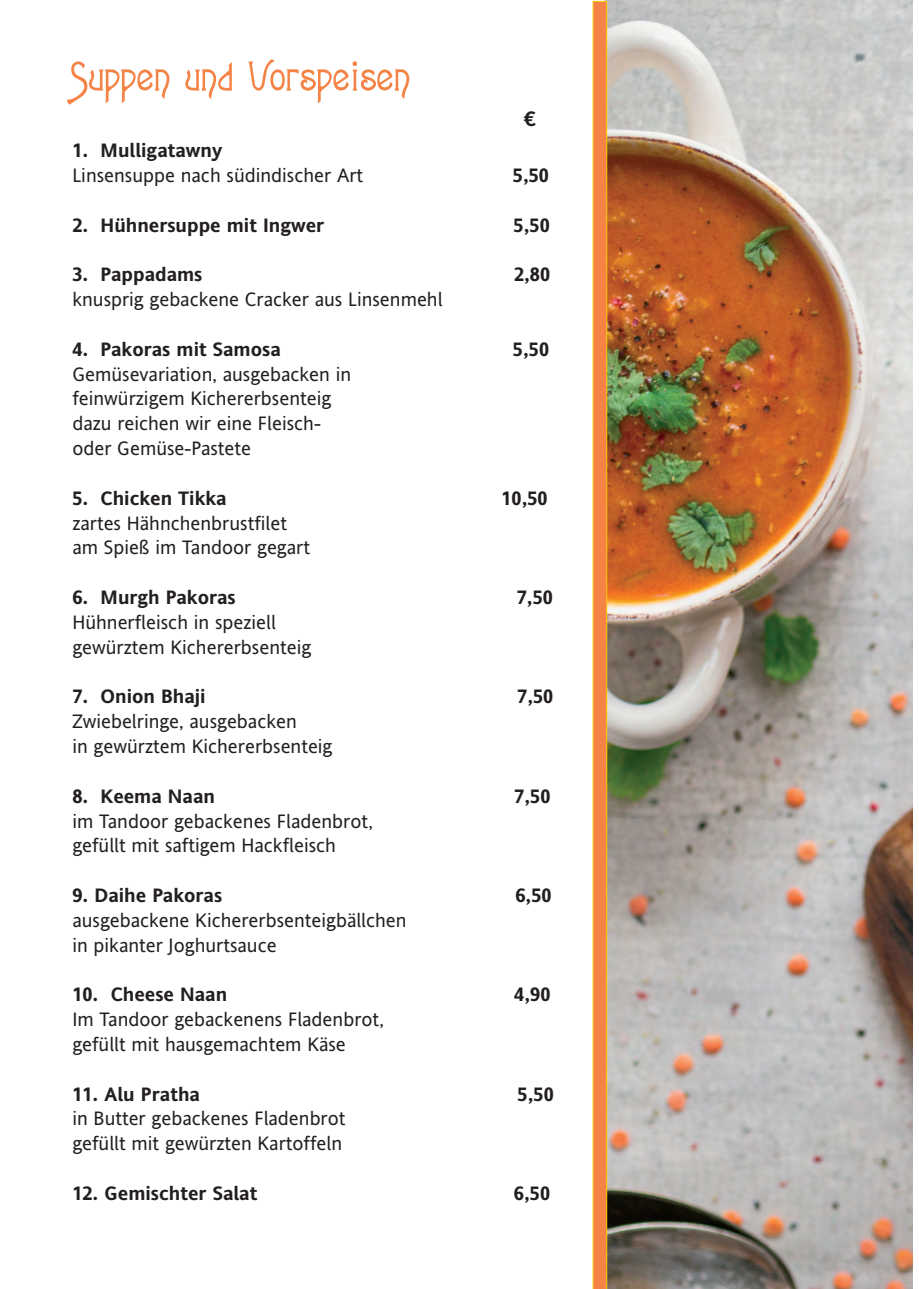
<style>
.page{position:relative;width:919px;height:1289px;background:#fff}
.page>*{position:absolute;margin:0;border:0;box-sizing:border-box;transform-origin:0 0}
.t1{font:51px "Lansbury";color:#f58345}
.t2{font:700 21px "Andale Sans";color:#231f20}
.t3{font:19.5px/24.8px "Andale Sans";color:#231f20}
.t4{font:700 19.5px "Andale Sans";color:#231f20}
</style>
<div class="page">
<img style="left:604px;top:0;width:308px;height:1288px">
<svg style="left:592px;top:1px;width:15px;height:1287px;background:#f69045"></svg>
<h1 class="t1" style="left:70px;top:52px;width:342px">Suppen und Vorspeisen</h1>
<p class="t2" style="left:523px;top:111px;width:14px">€</p>
<p class="t4" style="left:72px;top:143px;width:151px">1. Mulligatawny</p>
<p class="t3" style="left:72px;top:164px;width:292px">Linsensuppe nach südindischer Art</p>
<p class="t4" style="left:513px;top:168px;width:38px">5,50</p>
<p class="t4" style="left:72px;top:217px;width:253px">2. Hühnersuppe mit Ingwer</p>
<p class="t4" style="left:513px;top:217px;width:38px">5,50</p>
<p class="t4" style="left:72px;top:267px;width:132px">3. Pappadams</p>
<p class="t4" style="left:514px;top:267px;width:38px">2,80</p>
<p class="t3" style="left:72px;top:289px;width:372px">knusprig gebackene Cracker aus Linsenmehl</p>
<p class="t4" style="left:72px;top:341px;width:210px">4. Pakoras mit Samosa</p>
<p class="t4" style="left:513px;top:341px;width:38px">5,50</p>
<p class="t3" style="left:72px;top:363px;width:280px">Gemüsevariation, ausgebacken in feinwürzigem Kichererbsenteig dazu reichen wir eine Fleisch&shy;oder Gemüse-Pastete</p>
<p class="t4" style="left:72px;top:490px;width:156px">5. Chicken Tikka</p>
<p class="t4" style="left:501px;top:490px;width:48px">10,50</p>
<p class="t3" style="left:72px;top:512px;width:239px">zartes Hähnchenbrustfilet am Spieß im Tandoor gegart</p>
<p class="t4" style="left:72px;top:589px;width:165px">6. Murgh Pakoras</p>
<p class="t4" style="left:516px;top:589px;width:38px">7,50</p>
<p class="t3" style="left:72px;top:611px;width:240px">Hühnerfleisch in speziell gewürztem Kichererbsenteig</p>
<p class="t4" style="left:72px;top:689px;width:135px">7. Onion Bhaji</p>
<p class="t4" style="left:517px;top:689px;width:38px">7,50</p>
<p class="t3" style="left:72px;top:710px;width:261px">Zwiebelringe, ausgebacken<br>in gewürztem Kichererbsenteig</p>
<p class="t4" style="left:72px;top:788px;width:144px">8. Keema Naan</p>
<p class="t4" style="left:514px;top:788px;width:38px">7,50</p>
<p class="t3" style="left:72px;top:810px;width:302px">im Tandoor gebackenes Fladenbrot, gefüllt mit saftigem Hackfleisch</p>
<p class="t4" style="left:72px;top:887px;width:151px">9. Daihe Pakoras</p>
<p class="t4" style="left:515px;top:887px;width:38px">6,50</p>
<p class="t3" style="left:72px;top:909px;width:336px">ausgebackene Kichererbsenteigbällchen in pikanter Joghurtsauce</p>
<p class="t4" style="left:72px;top:986px;width:156px">10. Cheese Naan</p>
<p class="t4" style="left:514px;top:986px;width:38px">4,90</p>
<p class="t3" style="left:72px;top:1008px;width:313px">Im Tandoor gebackenens Fladenbrot, gefüllt mit hausgemachtem Käse</p>
<p class="t4" style="left:72px;top:1086px;width:129px">11. Alu Pratha</p>
<p class="t4" style="left:517px;top:1086px;width:38px">5,50</p>
<p class="t3" style="left:72px;top:1107px;width:274px">in Butter gebackenes Fladenbrot gefüllt mit gewürzten Kartoffeln</p>
<p class="t4" style="left:72px;top:1185px;width:186px">12. Gemischter Salat</p>
<p class="t4" style="left:514px;top:1185px;width:38px">6,50</p>
</div>
